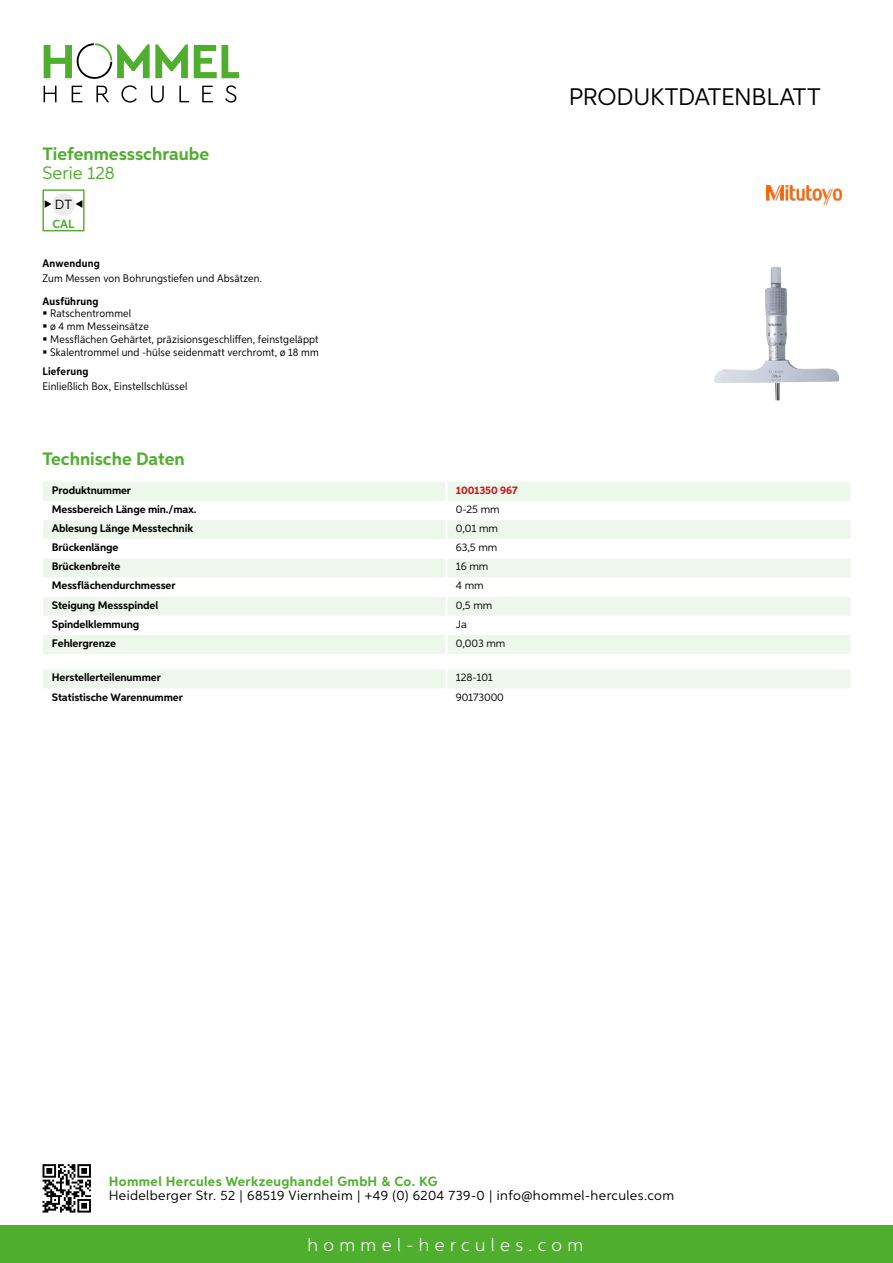
<style>
.page{position:relative;width:893px;height:1263px;background:#fff}
.page>*{position:absolute;margin:0;border:0;box-sizing:border-box;transform-origin:0 0}
.t1{font:24px "Aspira";letter-spacing:-.01em;color:#000}
.t2{font:700 18px "Aspira";color:#50ae2f}
.t3{font:300 18px "Aspira";letter-spacing:.3em;color:#fff}
.t4{font:18px "Aspira";color:#50ae2f}
.t5{font:13.5px "Aspira";letter-spacing:.03em;color:#000}
.t6{font:700 13.5px "Aspira";letter-spacing:.03em;color:#50ae2f}
.t7{font:13.35px "Aspira";color:#000}
.t8{font:700 11.85px "Aspira";color:#50ae2f}
.t9{font:10.95px/12.8px "Aspira Nar";letter-spacing:.015em;color:#000}
.t10{font:700 10.95px "Aspira";letter-spacing:-.01em;color:#000}
.t11{font:10.95px "Aspira";letter-spacing:-.01em;color:#000}
.t12{font:700 10.95px "Aspira Nar";letter-spacing:.02em;color:#000}
.t13{font:700 10.95px "Aspira";letter-spacing:-.01em;color:#cd1013}
</style>
<div class="page">
<div style="left:0;top:1226px;width:893px;height:37px;background:#50ae2f"></div>
<svg style="left:43px;top:1164px;width:48px;height:48px"></svg>
<svg style="left:194px;top:45px;width:45px;height:33px"></svg>
<svg style="left:44px;top:43px;width:144px;height:36px"></svg>
<svg style="left:44px;top:86px;width:13px;height:16px"></svg>
<svg style="left:72px;top:86px;width:10px;height:16px"></svg>
<svg style="left:96px;top:86px;width:13px;height:16px"></svg>
<svg style="left:121px;top:85px;width:16px;height:18px"></svg>
<svg style="left:151px;top:86px;width:13px;height:17px"></svg>
<svg style="left:179px;top:86px;width:10px;height:16px"></svg>
<svg style="left:202px;top:86px;width:11px;height:16px"></svg>
<svg style="left:225px;top:85px;width:11px;height:18px"></svg>
<div style="left:43px;top:482px;width:807px;height:172px;background:#eef7eb"></div>
<svg style="left:43px;top:501px;width:807px;height:134px"></svg>
<hr style="left:445px;top:482px;width:3px;height:19px;background:#fff">
<hr style="left:445px;top:501px;width:3px;height:19px;background:#fff">
<hr style="left:445px;top:520px;width:3px;height:19px;background:#fff">
<hr style="left:445px;top:539px;width:3px;height:19px;background:#fff">
<hr style="left:445px;top:558px;width:3px;height:19px;background:#fff">
<hr style="left:445px;top:577px;width:3px;height:20px;background:#fff">
<hr style="left:445px;top:597px;width:3px;height:19px;background:#fff">
<hr style="left:445px;top:616px;width:3px;height:19px;background:#fff">
<hr style="left:445px;top:635px;width:3px;height:19px;background:#fff">
<div style="left:43px;top:669px;width:807px;height:19px;background:#eef7eb"></div>
<div style="left:43px;top:189px;width:42px;height:42px;border:1px solid #50ae2f"></div>
<div style="left:52px;top:193px;width:23px;height:23px;background:#ececec;border-radius:50%"></div>
<svg style="left:76px;top:200px;width:6px;height:8px"></svg>
<svg style="left:45px;top:200px;width:7px;height:8px"></svg>
<img style="left:714px;top:267px;width:125px;height:133px">
<img style="left:766px;top:185px;width:76px;height:19px">
<h2 class="t2" style="left:43px;top:142px;width:168px">Tiefenmessschraube</h2>
<h2 class="t4" style="left:43px;top:162px;width:74px">Serie 128</h2>
<p class="t7" style="left:55px;top:196px;width:19px">DT</p>
<p class="t8" style="left:53px;top:216px;width:23px">CAL</p>
<p class="t12" style="left:43px;top:257px;width:59px">Anwendung</p>
<p class="t9" style="left:43px;top:272px;width:221px">Zum Messen von Bohrungstiefen und Absätzen.</p>
<p class="t12" style="left:43px;top:294px;width:58px">Ausführung</p>
<p class="t9" style="left:50px;top:307px;width:270px">Ratschentrommel<br>ø 4 mm Messeinsätze<br>Messflächen Gehärtet, präzisionsgeschliffen, feinstgeläppt Skalentrommel und -hülse seidenmatt verchromt, ø 18 mm</p>
<p class="t12" style="left:43px;top:364px;width:47px">Lieferung</p>
<p class="t9" style="left:43px;top:380px;width:146px">Einließlich Box, Einstellschlüssel</p>
<h2 class="t2" style="left:43px;top:448px;width:144px">Technische Daten</h2>
<p class="t10" style="left:52px;top:483px;width:81px">Produktnummer</p>
<p class="t13" style="left:456px;top:483px;width:64px">1001350 967</p>
<p class="t10" style="left:52px;top:502px;width:146px">Messbereich Länge min./max.</p>
<p class="t11" style="left:456px;top:502px;width:45px">0-25 mm</p>
<p class="t10" style="left:52px;top:521px;width:143px">Ablesung Länge Messtechnik</p>
<p class="t11" style="left:456px;top:522px;width:44px">0,01 mm</p>
<p class="t10" style="left:52px;top:541px;width:68px">Brückenlänge</p>
<p class="t11" style="left:456px;top:541px;width:43px">63,5 mm</p>
<p class="t10" style="left:52px;top:560px;width:70px">Brückenbreite</p>
<p class="t11" style="left:456px;top:560px;width:34px">16 mm</p>
<p class="t10" style="left:52px;top:579px;width:125px">Messflächendurchmesser</p>
<p class="t11" style="left:456px;top:579px;width:29px">4 mm</p>
<p class="t10" style="left:52px;top:598px;width:108px">Steigung Messspindel</p>
<p class="t11" style="left:456px;top:598px;width:38px">0,5 mm</p>
<p class="t10" style="left:52px;top:617px;width:89px">Spindelklemmung</p>
<p class="t11" style="left:456px;top:617px;width:13px">Ja</p>
<p class="t10" style="left:52px;top:636px;width:66px">Fehlergrenze</p>
<p class="t11" style="left:456px;top:636px;width:51px">0,003 mm</p>
<p class="t10" style="left:52px;top:671px;width:111px">Herstellerteilenummer</p>
<p class="t11" style="left:456px;top:671px;width:39px">128-101</p>
<p class="t10" style="left:52px;top:690px;width:132px">Statistische Warennummer</p>
<p class="t11" style="left:456px;top:690px;width:50px">90173000</p>
<h1 class="t1" style="left:569px;top:82px;width:253px">Produktdatenblatt</h1>
<p class="t6" style="left:109px;top:1172px;width:330px">Hommel Hercules Werkzeughandel GmbH &amp; Co. KG</p>
<p class="t5" style="left:109px;top:1187px;width:567px">Heidelberger Str. 52 | 68519 Viernheim | +49 (0) 6204 739-0 | info@hommel-hercules.com</p>
<h2 class="t3" style="left:307px;top:1234px;width:277px">hommel-hercules.com</h2>
</div>
